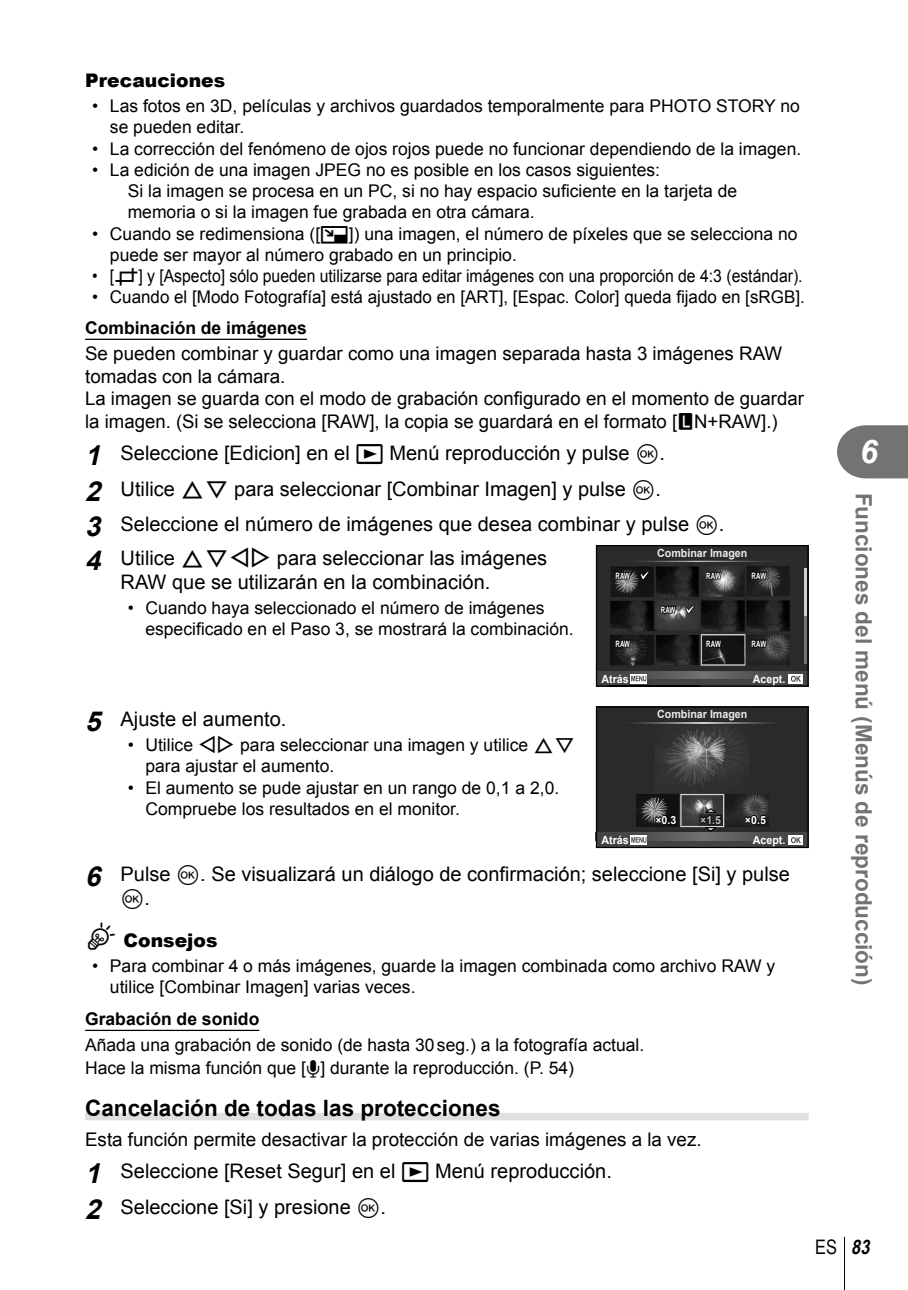
<style>
.page{position:relative;width:908px;height:1290px;background:#fff}
.page>*{position:absolute;margin:0;border:0;box-sizing:border-box;transform-origin:0 0}
.t1{font:italic 700 32.5px "Arial";color:#fff}
.t2{font:700 22.5px "Arial";color:#737373}
.t3{font:700 22.5px "Arial";color:#000}
.t4{font:20px/34.8px "Arial";color:#000}
.t5{font:20px "Arial Narrow";color:#000}
.t6{font:20px "Olympus 7";color:#000}
.t7{font:18.75px/22.5px "Arial";color:#000}
.t8{font:900 18.75px "Arial";color:#000}
.t9{font:17.5px/21px "Arial";color:#000}
.t10{font:17.5px "Arial";color:#000;scale:.9 1}
.t11{font:700 17.5px "Arial";color:#000}
.t12{font:700 11.25px "Arial";color:#fff;scale:.95 1}
.t13{font:700 11.25px "Arial";color:#eaeaea;scale:.95 1}
.t14{font:700 11.25px "Arial";color:#d3d3d3;scale:.95 1}
.t15{font:700 8.75px "Arial";letter-spacing:-.01em;color:#fff;scale:.7 1}
.s1{font-family:"Olympus 1"}
.s2{font-family:"Olymp 11"}
.s3{font-weight:700;font-style:italic;font-size:27.5px}
.s4{font-family:"Olympus 7"}
.s5{font-family:"olympus 15"}
.s6{font-family:"Arial"}
.s7{font-family:"olympus 15";font-weight:400;font-size:23.75px}
.s8{font-family:"Olympus 2"}
.s9{font-weight:700;font-style:italic}
</style>
<div class="page">
<hr style="left:843px;top:1237px;width:1px;height:53px;background:#000">
<svg style="left:837px;top:425px;width:70px;height:53px;background:#7f7f7f"></svg>
<hr style="left:85px;top:339px;width:222px;height:1px;background:#000">
<hr style="left:85px;top:1030px;width:174px;height:1px;background:#000">
<div style="left:85px;top:1113px;width:723px;height:7px;background:#dfdfdf"></div>
<svg style="left:595px;top:545px;width:213px;height:142px;background:#2e2e2e"></svg>
<svg style="left:595px;top:706px;width:213px;height:142px;background:#373737"></svg>
<p class="t8" style="left:85px;top:66px;width:141px">Precauciones</p>
<p class="t9" style="left:110px;top:96px;width:691px;text-indent:-18px">• Las fotos en 3D, películas y archivos guardados temporalmente para PHOTO STORY no se pueden editar.</p>
<p class="t9" style="left:92px;top:138px;width:710px">• La corrección del fenómeno de ojos rojos puede no funcionar dependiendo de la imagen.</p>
<p class="t9" style="left:128px;top:159px;width:610px;text-indent:-35px">• La edición de una imagen JPEG no es posible en los casos siguientes:<br>Si la imagen se procesa en un PC, si no hay espacio suficiente en la tarjeta de memoria o si la imagen fue grabada en otra cámara.</p>
<p class="t9" style="left:110px;top:223px;width:689px;text-indent:-18px">• Cuando se redimensiona ([<span class="s1">Q</span>]) una imagen, el número de píxeles que se selecciona no puede ser mayor al número grabado en un principio.</p>
<p class="t10" style="left:92px;top:266px;width:790px">• [<span class="s1">P</span>] y [Aspecto] sólo pueden utilizarse para editar imágenes con una proporción de 4:3 (estándar).</p>
<p class="t9" style="left:92px;top:286px;width:713px">• Cuando el [Modo Fotografía] está ajustado en [ART], [Espac. Color] queda fijado en [sRGB].</p>
<p class="t11" style="left:85px;top:318px;width:223px">Combinación de imágenes</p>
<p class="t7" style="left:85px;top:343px;width:720px">Se pueden combinar y guardar como una imagen separada hasta 3 imágenes RAW tomadas con la cámara.<br>La imagen se guarda con el modo de grabación configurado en el momento de guardar la imagen. (Si se selecciona [RAW], la copia se guardará en el formato [<span class="s2">Y</span>N+RAW].)</p>
<p class="t4" style="left:85px;top:436px;width:640px"><span class="s3">1</span> Seleccione [Edicion] en el <span class="s1">q</span> Menú reproducción y pulse <span class="s4">Q</span>.<br><span class="s3">2</span> Utilice <span class="s5">FG</span> para seleccionar [Combinar Imagen] y pulse <span class="s4">Q</span>.<br><span class="s3">3</span> Seleccione el número de imágenes que desea combinar y pulse <span class="s4">Q</span>.<br><span class="s3">4</span> Utilice <span class="s5">FGHI</span> para seleccionar las imágenes</p>
<p class="t4" style="left:120px;top:565px;width:371px">RAW que se utilizarán en la combinación.</p>
<p class="t9" style="left:145px;top:598px;width:429px;text-indent:-18px">• Cuando haya seleccionado el número de imágenes especificado en el Paso 3, se mostrará la combinación.</p>
<p class="t13" style="left:656px;top:547px;width:97px">Combinar Imagen</p>
<p class="t15" style="left:615px;top:571px;width:22px">RAW</p>
<p class="t15" style="left:706px;top:571px;width:22px">RAW</p>
<p class="t15" style="left:751px;top:571px;width:22px">RAW</p>
<p class="t15" style="left:660px;top:605px;width:22px">RAW</p>
<p class="t15" style="left:615px;top:639px;width:22px">RAW</p>
<p class="t15" style="left:706px;top:639px;width:22px">RAW</p>
<p class="t15" style="left:751px;top:639px;width:22px">RAW</p>
<p class="t4" style="left:85px;top:701px;width:203px"><span class="s3">5</span> Ajuste el aumento.</p>
<p class="t9" style="left:145px;top:734px;width:431px;text-indent:-18px">• Utilice <span class="s5">HI</span> para seleccionar una imagen y utilice <span class="s5">FG </span>para ajustar el aumento.</p>
<p class="t9" style="left:145px;top:777px;width:415px;text-indent:-18px">• El aumento se pude ajustar en un rango de 0,1 a 2,0.<br>Compruebe los resultados en el monitor.</p>
<p class="t12" style="left:601px;top:672px;width:30px">Atrás</p>
<p class="t12" style="left:752px;top:672px;width:36px">Acept.</p>
<p class="t13" style="left:656px;top:708px;width:97px">Combinar Imagen</p>
<p class="t12" style="left:655px;top:814px;width:24px">×0.3</p>
<p class="t12" style="left:744px;top:814px;width:24px">×0.5</p>
<p class="t14" style="left:699px;top:814px;width:24px">×1.5</p>
<p class="t12" style="left:601px;top:834px;width:30px">Atrás</p>
<p class="t12" style="left:752px;top:834px;width:36px">Acept.</p>
<p class="t4" style="left:85px;top:856px;width:706px"><span class="s3">6</span> Pulse <span class="s4">Q</span>. Se visualizará un diálogo de confirmación; seleccione [Si] y pulse</p>
<p class="t6" style="left:120px;top:885px;width:31px">Q<span class="s6">.</span></p>
<p class="t8" style="left:85px;top:926px;width:134px"><span class="s7">%</span> Consejos</p>
<p class="t9" style="left:110px;top:955px;width:666px;text-indent:-18px">• Para combinar 4 o más imágenes, guarde la imagen combinada como archivo RAW y utilice [Combinar Imagen] varias veces.</p>
<p class="t11" style="left:85px;top:1009px;width:176px">Grabación de sonido</p>
<p class="t9" style="left:85px;top:1034px;width:560px;line-height:23px">Añada una grabación de sonido (de hasta 30 seg.) a la fotografía actual.<br>Hace la misma función que [<span class="s8">R</span>] durante la reproducción. (P. 54)</p>
<p class="t3" style="left:85px;top:1096px;width:417px">Cancelación de todas las protecciones</p>
<p class="t7" style="left:85px;top:1128px;width:617px">Esta función permite desactivar la protección de varias imágenes a la vez.</p>
<p class="t4" style="left:85px;top:1154px;width:528px"><span class="s3">1</span> Seleccione [Reset Segur] en el <span class="s1">q</span> Menú reproducción.<br><span class="s3">2</span> Seleccione [Si] y presione <span class="s4">Q</span>.</p>
<h1 class="t1" style="left:859px;top:434px;width:20px">6</h1>
<p class="t2" style="left:875px;top:493px;width:494px;rotate:90deg">Funciones del menú (Menús de reproducción)</p>
<p class="t5" style="left:814px;top:1235px;width:60px">ES <span class="s9">83</span></p>
</div>
